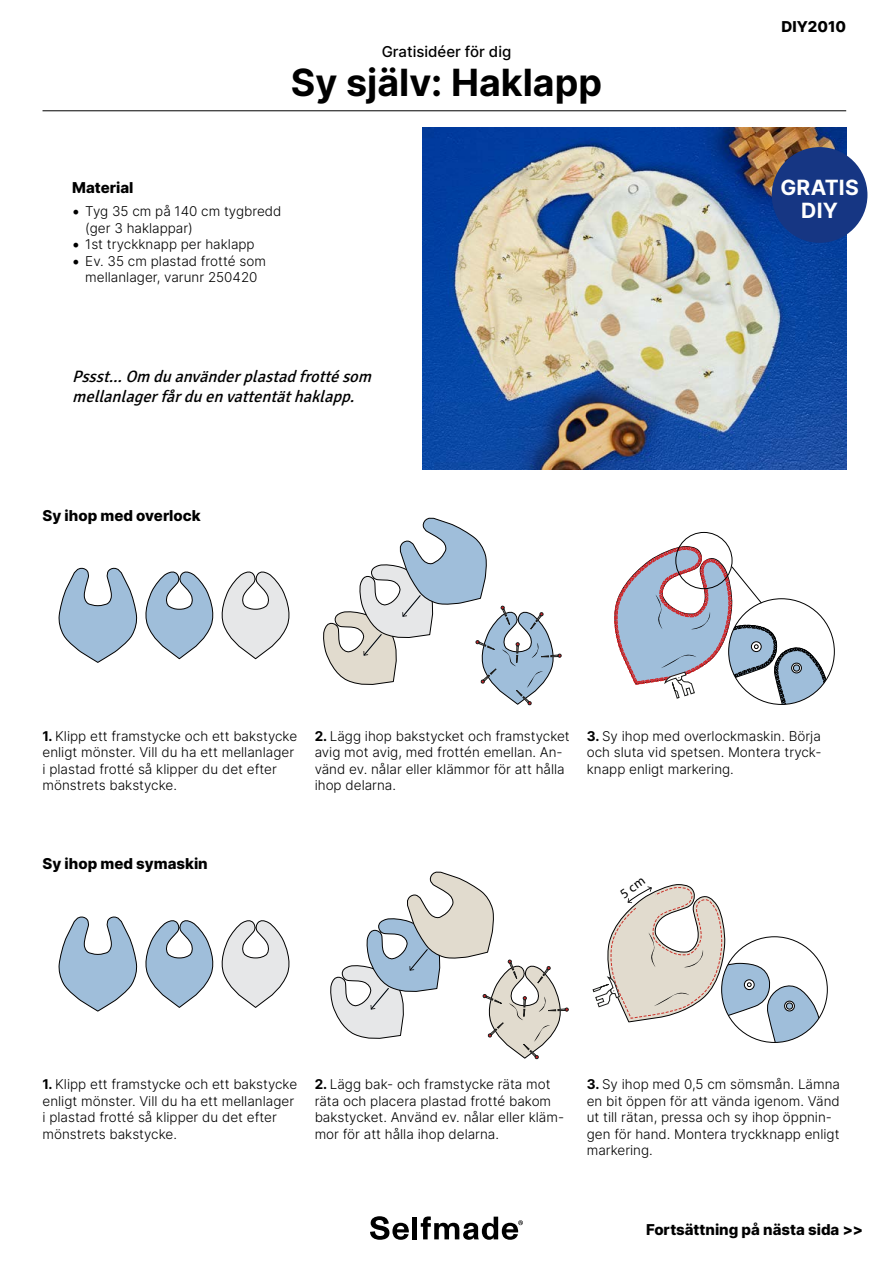
<style>
.page{position:relative;width:893px;height:1263px;background:#fff}
.page>*{position:absolute;margin:0;border:0;box-sizing:border-box;transform-origin:0 0}
.t1{font:700 37.5px "Inter";color:#000}
.t2{font:700 21px/22.5px "Inter";letter-spacing:.01em;color:#fff;text-align:center}
.t3{font:italic 16.5px/19.8px "Signika";color:#000}
.t4{font:800 15px "Inter";color:#000}
.t5{font:500 15px "Inter";color:#000}
.t6{font:300 13.5px/16.5px "Inter";color:#000}
.s1{font-family:"Minion Pro";font-weight:400;font-size:18px}
.s2{font-weight:700}
</style>
<div class="page">
<svg style="left:145px;top:571px;width:145px;height:89px"></svg>
<svg style="left:58px;top:567px;width:79px;height:96px"></svg>
<svg style="left:145px;top:920px;width:145px;height:88px"></svg>
<svg style="left:58px;top:916px;width:79px;height:96px"></svg>
<svg style="left:323px;top:517px;width:239px;height:189px"></svg>
<svg style="left:330px;top:871px;width:239px;height:189px"></svg>
<svg style="left:614px;top:546px;width:220px;height:158px"></svg>
<svg style="left:370px;top:1216px;width:39px;height:24px"></svg>
<hr style="left:413px;top:1216px;width:4px;height:23px;background:#000">
<svg style="left:421px;top:1216px;width:102px;height:24px"></svg>
<img style="left:423px;top:128px;width:423px;height:342px">
<hr style="left:43px;top:111px;width:803px;height:1px;background:#000">
<div style="left:772px;top:147px;width:95px;height:96px;background:#163683;border-radius:50%"></div>
<svg style="left:592px;top:884px;width:235px;height:158px"></svg>
<p class="t5" style="left:382px;top:41px;width:131px">Gratisidéer för dig</p>
<h1 class="t1" style="left:291px;top:55px;width:313px">Sy själv: Haklapp</h1>
<p class="t4" style="left:72px;top:177px;width:63px">Material</p>
<p class="t6" style="left:85px;top:203px;width:198px;text-indent:-13px"><span class="s1">•</span> Tyg 35 cm på 140 cm tygbredd (ger 3 haklappar)</p>
<p class="t6" style="left:73px;top:236px;width:184px"><span class="s1">•</span> 1st tryckknapp per haklapp</p>
<p class="t6" style="left:73px;top:252px;width:195px;text-align:center"><span class="s1">•</span> Ev. 35 cm plastad frotté som mellanlager, varunr 250420</p>
<p class="t3" style="left:72px;top:367px;width:305px">Pssst...Om duanvänderplastadfrottésom mellanlagerfårduenvattentäthaklapp.</p>
<p class="t4" style="left:43px;top:504px;width:160px">Sy ihop med overlock</p>
<p class="t4" style="left:781px;top:15px;width:66px">DIY2010</p>
<h2 class="t2" style="left:780px;top:176px;width:80px">GRATIS<br>DIY</h2>
<p class="t6" style="left:43px;top:727px;width:256px"><span class="s2">1.</span> Klipp ett framstycke och ett bakstycke enligt mönster. Vill du ha ett mellanlager i plastad frotté så klipper du det efter mönstrets bakstycke.</p>
<p class="t6" style="left:315px;top:727px;width:257px"><span class="s2">2.</span> Lägg ihop bakstycket och framstycket avig mot avig, med frottén emellan. An&shy;vänd ev. nålar eller klämmor för att hålla ihop delarna.</p>
<p class="t6" style="left:587px;top:727px;width:236px;text-align:justify"><span class="s2">3.</span> Sy ihop med overlockmaskin. Börja och sluta vid spetsen. Montera tryck&shy;knapp enligt markering.</p>
<p class="t4" style="left:43px;top:853px;width:167px">Sy ihop med symaskin</p>
<p class="t6" style="left:43px;top:1076px;width:256px"><span class="s2">1.</span> Klipp ett framstycke och ett bakstycke enligt mönster. Vill du ha ett mellanlager i plastad frotté så klipper du det efter mönstrets bakstycke.</p>
<p class="t6" style="left:315px;top:1076px;width:251px"><span class="s2">2.</span> Lägg bak- och framstycke räta mot räta och placera plastad frotté bakom bakstycket. Använd ev. nålar eller kläm&shy;mor för att hålla ihop delarna.</p>
<p class="t6" style="left:587px;top:1076px;width:255px"><span class="s2">3.</span> Sy ihop med 0,5 cm sömsmån. Lämna en bit öppen för att vända igenom. Vänd ut till rätan, pressa och sy ihop öppnin&shy;gen för hand. Montera tryckknapp enligt markering.</p>
<p class="t4" style="left:646px;top:1218px;width:219px">Fortsättning på nästa sida &gt;&gt;</p>
</div>
